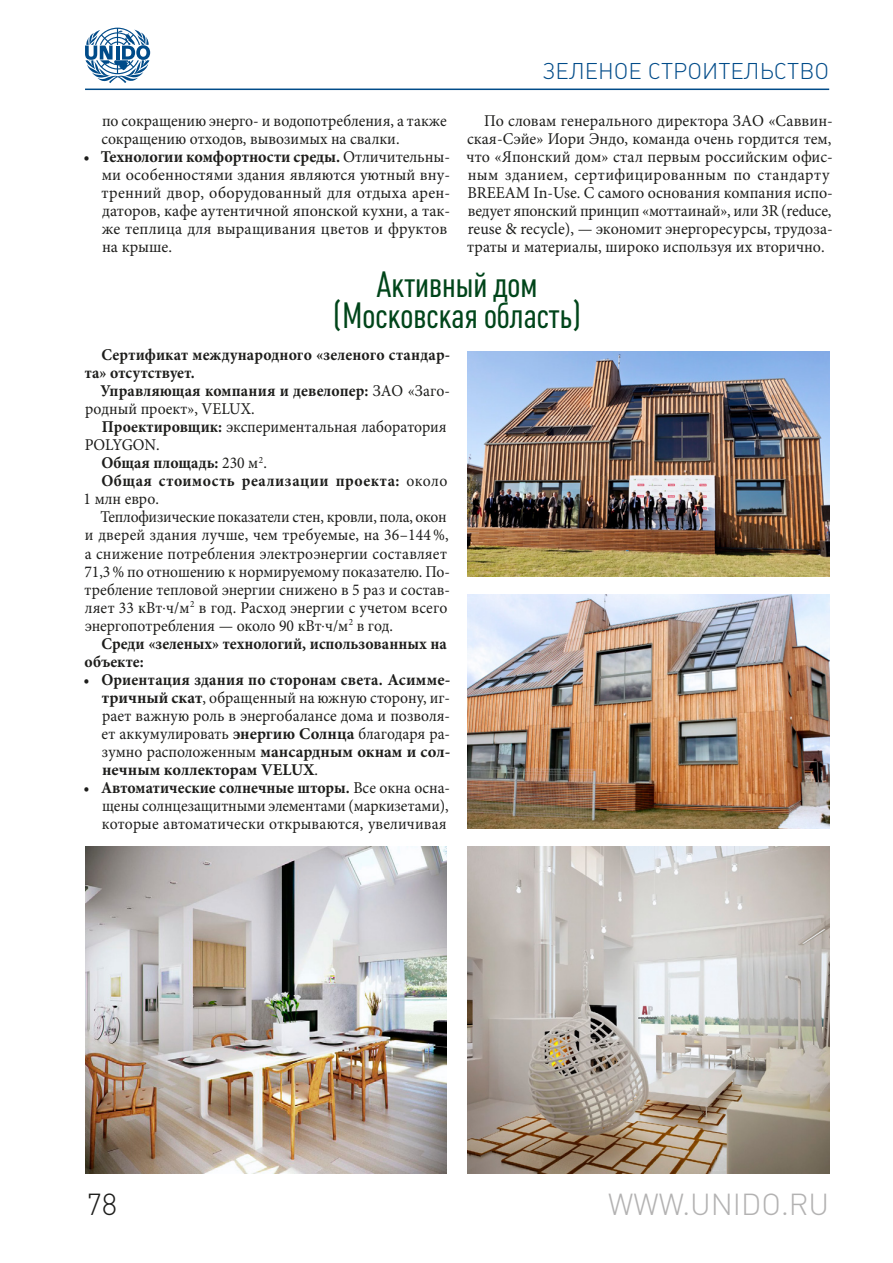
<style>
.page{position:relative;width:893px;height:1263px;background:#fff}
.page>*{position:absolute;margin:0;border:0;box-sizing:border-box;transform-origin:0 0}
.t1{font:36px/31.5px "Plumb Condensed";color:#00451a;text-align:center}
.t2{font:30px "Plumb Light C";color:#b3b2b2}
.t3{font:30px "Plumb Light C";color:#1d1d1b}
.t4{font:22.5px "Plumb Light C";color:#004b89}
.t5{font:16.5px/18px "Minion Pro";letter-spacing:.005em;color:#1d1d1b;text-align:justify;scale:.95 1}
.t6{font:16.5px/18px "Minion Pro";letter-spacing:.005em;color:#1d1d1b}
.t7{font:700 16.5px "Minion Pro";letter-spacing:.01em;color:#1d1d1b;scale:.95 1}
.t8{font:16.5px "Minion Pro";letter-spacing:.005em;color:#1d1d1b;scale:.94 1}
.t9{font:700 16.5px "Minion Pro";letter-spacing:.03em;color:#1d1d1b;scale:.95 1}
.s1{font-weight:700}
.s2{font-weight:400}
.s3{font-family:"Plumb Condensed"}
</style>
<div class="page">
<hr style="left:85px;top:89px;width:744px;height:1px;background:#004b89">
<img style="left:468px;top:846px;width:361px;height:328px">
<img style="left:468px;top:351px;width:361px;height:225px">
<img style="left:468px;top:594px;width:361px;height:234px">
<img style="left:85px;top:846px;width:362px;height:328px">
<svg style="left:85px;top:28px;width:65px;height:55px"></svg>
<h3 class="t4" style="left:542px;top:58px;width:288px">ЗЕЛЕНОЕ СТРОИТЕЛЬСТВО</h3>
<p class="t5" style="left:101px;top:112px;width:365px">по сокращению энерго- и водопотребления, а также сокращению отходов, вывозимых на свалки.</p>
<p class="t6" style="left:102px;top:148px;width:350px;text-indent:-18px">• <span class="s1">Технологии комфортности среды.</span> Отличительны&shy;ми особенностями здания являются уютный вну&shy;тренний двор, оборудованный для отдыха арен&shy;даторов, кафе аутентичной японской кухни, а так&shy;же теплица для выращивания цветов и фруктов на крыше.</p>
<p class="t6" style="left:467px;top:112px;width:368px;text-indent:302px">«Саввин&shy;ская-Сэйе» Иори Эндо, команда очень гордится тем, что «Японский дом» стал первым российским офис&shy;ным зданием, сертифицированным по стандарту<br>BREEA</p>
<p class="t6" style="left:484px;top:112px;width:260px">По словам генерального директора ЗАО</p>
<p class="t6" style="left:467px;top:184px;width:367px;text-align:justify;text-indent:49px">M In-Use. С самого основания компания испо&shy;ведует японский принцип «моттаинай», или 3R (reduce, reuse &amp; recycle), — экономит энергоресурсы, трудоза&shy;траты и материалы, широко используя их вторично.</p>
<h1 class="t1" style="left:333px;top:269px;width:251px">Активный дом (Московская область)</h1>
<p class="t7" style="left:101px;top:344px;width:368px">Сертификат международного «зеленого стандар-</p>
<p class="t7" style="left:85px;top:362px;width:117px">та» отсутствует.</p>
<p class="t7" style="left:101px;top:380px;width:298px">Управляющая компания и девелопер: <span class="s2">ЗАО</span></p>
<p class="t5" style="left:408px;top:382px;width:46px">«Заго-</p>
<p class="t5" style="left:85px;top:400px;width:180px">родный проект», VELUX.</p>
<p class="t5" style="left:102px;top:418px;width:365px"><span class="s1">Проектировщик:</span> экспериментальная лаборатория</p>
<p class="t5" style="left:85px;top:436px;width:80px">POLYGON.</p>
<p class="t7" style="left:101px;top:452px;width:176px">Общая площадь: <span class="s2">230 м</span><sup>2</sup><span class="s2">.</span></p>
<p class="t9" style="left:101px;top:470px;width:366px">Общая стоимость реализации проекта: <span class="s2">около</span></p>
<p class="t5" style="left:84px;top:490px;width:81px">1 млн евро.</p>
<p class="t8" style="left:101px;top:506px;width:370px">Теплофизические показатели стен, кровли, пола, окон</p>
<p class="t5" style="left:85px;top:526px;width:384px">и дверей здания лучше, чем требуемые, на 36–144%,</p>
<p class="t5" style="left:85px;top:544px;width:383px">а снижение потребления электроэнергии составляет</p>
<p class="t5" style="left:84px;top:562px;width:387px">71,3% по отношению к нормируемому показателю. По-</p>
<p class="t5" style="left:85px;top:580px;width:386px">требление тепловой энергии снижено в 5 раз и состав-</p>
<p class="t5" style="left:85px;top:598px;width:383px">ляет 33 кВт<span class="s3">·</span>ч/м<sup>2</sup> в год. Расход энергии с учетом всего</p>
<p class="t5" style="left:85px;top:616px;width:326px">энергопотребления — около 90 кВт<span class="s3">·</span>ч/м<sup>2</sup> в год.</p>
<p class="t7" style="left:101px;top:632px;width:365px">Среди «зеленых» технологий, использованных на</p>
<p class="t7" style="left:84px;top:650px;width:64px">объекте:</p>
<p class="t5" style="left:101px;top:670px;width:369px;text-indent:-18px">• <span class="s1">Ориентация здания по сторонам света. Асимме&shy;тричный скат</span>, обращенный на южную сторону, иг&shy;рает важную роль в энергобалансе дома и позволя&shy;ет аккумулировать <span class="s1">энергию Солнца</span> благодаря ра&shy;зумно расположенным <span class="s1">мансардным окнам и сол&shy;нечным коллекторам VELUX</span>.</p>
<p class="t5" style="left:102px;top:778px;width:368px;text-indent:-18px">• <span class="s1">Автоматические солнечные шторы.</span> Все окна осна&shy;щены солнцезащитными элементами (маркизетами), которые автоматически открываются, увеличивая</p>
<h2 class="t3" style="left:86px;top:1187px;width:32px">78</h2>
<h2 class="t2" style="left:608px;top:1187px;width:223px">WWW.UNIDO.RU</h2>
</div>
